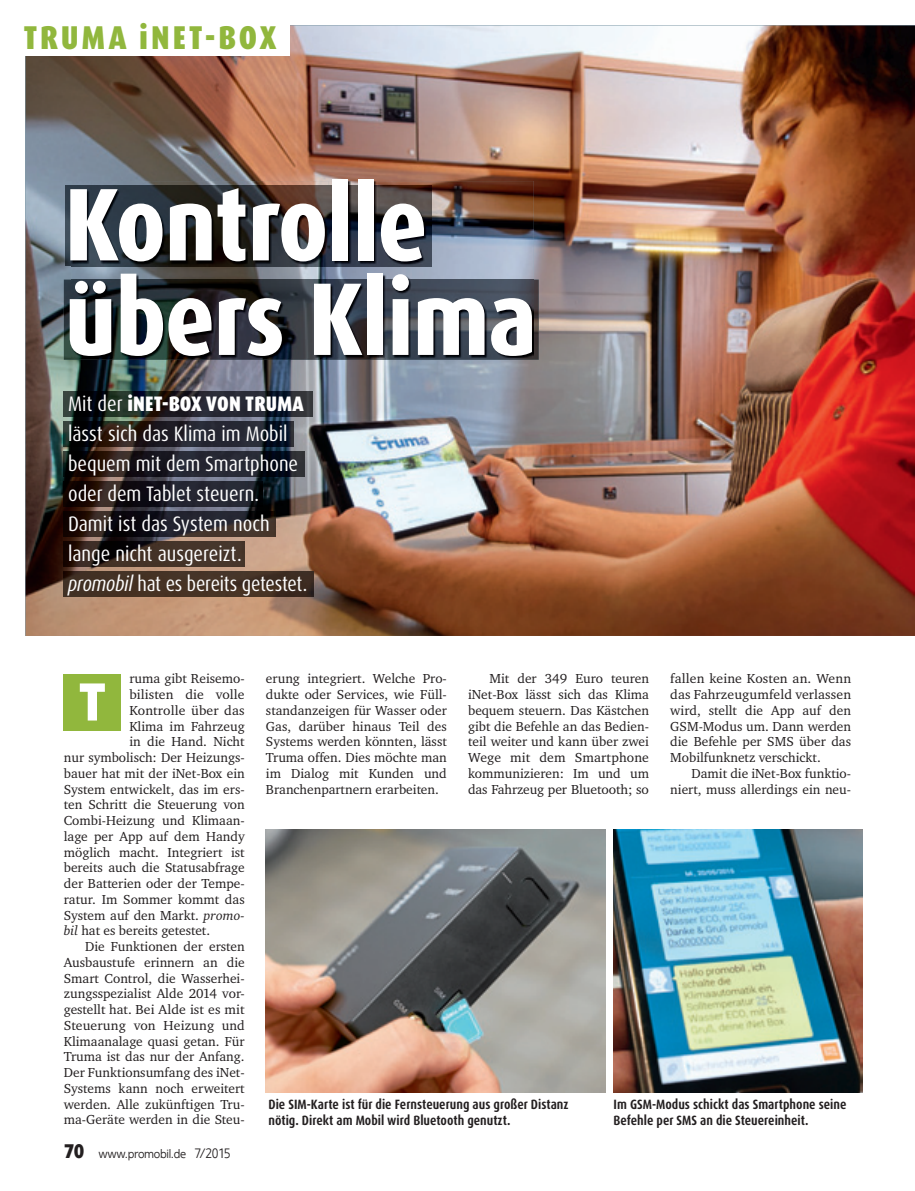
<style>
.page{position:relative;width:915px;height:1191px;background:#fff}
.page>*{position:absolute;margin:0;border:0;box-sizing:border-box;transform-origin:0 0}
.t1{font:800 condensed 103.5px/94.5px "Dax OT";letter-spacing:-.015em;color:#fff}
.t2{font:700 52.5px "Veto Com";color:#fff}
.t3{font:900 condensed 33px "Dax OT";letter-spacing:.09em;color:#91b73d}
.t4{font:condensed 21px/30px "Dax OT";color:#fff}
.t5{font:13.5px/15.8px "Charter EFOP";color:#231f20;text-align:justify}
.t6{font:700 condensed 13.5px/15.8px "Dax OT";color:#231f20}
.t7{font:300 12.75px "Veto Com";letter-spacing:-.025em;color:#231f20}
.s1{font-weight:900}
.s2{font-style:italic}
.s3{font-weight:700;font-size:19.5px}
.s4{font-size:13.5px}
</style>
<div class="page">
<img style="left:26px;top:26px;width:888px;height:610px">
<div style="left:64px;top:673px;width:57px;height:57px;background:#91b73d"></div>
<div style="left:0;top:0;width:289px;height:55px;background:#fff"></div>
<img style="left:266px;top:829px;width:339px;height:264px">
<img style="left:613px;top:829px;width:249px;height:264px">
<img style="left:64px;top:279px;width:474px;height:81px">
<img style="left:71px;top:181px;width:462px;height:177px">
<img style="left:64px;top:391px;width:248px;height:25px">
<img style="left:64px;top:481px;width:198px;height:25px">
<img style="left:64px;top:451px;width:240px;height:25px">
<img style="left:64px;top:542px;width:180px;height:24px">
<img style="left:64px;top:421px;width:229px;height:25px">
<img style="left:64px;top:511px;width:212px;height:25px">
<img style="left:64px;top:572px;width:249px;height:24px">
<h3 class="t3" style="left:24px;top:16px;width:254px">TRUMA iNET-BOX</h3>
<h1 class="t1" style="left:64px;top:178px;width:474px">Kontrolle übers Klima</h1>
<h3 class="t4" style="left:68px;top:389px;width:241px">Mit der <span class="s1">iNET-BOX VON TRUMA </span>lässt sich das Klima im Mobil bequem mit dem Smartphone oder dem Tablet steuern.<br>Damit ist das System noch lange nicht ausgereizt. <span class="s2">promobil</span> hat es bereits getestet.</h3>
<p class="t5" style="left:129px;top:670px;width:117px">ruma gibt Reisemo-</p>
<p class="t5" style="left:129px;top:686px;width:117px">bilisten die volle</p>
<p class="t5" style="left:129px;top:702px;width:117px">Kontrolle über das</p>
<p class="t5" style="left:129px;top:718px;width:117px">Klima im Fahrzeug</p>
<p class="t5" style="left:129px;top:733px;width:117px">in die Hand. Nicht</p>
<p class="t5" style="left:64px;top:749px;width:182px">nur symbolisch: Der Heizungs-</p>
<p class="t5" style="left:64px;top:765px;width:182px">bauer hat mit der iNet-Box ein</p>
<p class="t5" style="left:64px;top:781px;width:182px">System entwickelt, das im ers-</p>
<p class="t5" style="left:64px;top:796px;width:182px">ten Schritt die Steuerung von</p>
<p class="t5" style="left:64px;top:812px;width:182px">Combi-Heizung und Klimaan-</p>
<p class="t5" style="left:64px;top:828px;width:182px">lage per App auf dem Handy</p>
<p class="t5" style="left:64px;top:844px;width:182px">möglich macht. Integriert ist</p>
<p class="t5" style="left:64px;top:859px;width:182px">bereits auch die Statusabfrage</p>
<p class="t5" style="left:64px;top:875px;width:182px">der Batterien oder der Tempe-</p>
<p class="t5" style="left:64px;top:891px;width:182px">ratur. Im Sommer kommt das</p>
<p class="t5" style="left:64px;top:907px;width:182px">System auf den Markt. <span class="s2">promo-</span></p>
<p class="t5" style="left:64px;top:922px;width:148px"><span class="s2">bil</span> hat es bereits getestet.</p>
<p class="t5" style="left:85px;top:938px;width:161px">Die Funktionen der ersten</p>
<p class="t5" style="left:64px;top:954px;width:182px">Ausbaustufe erinnern an die</p>
<p class="t5" style="left:64px;top:970px;width:182px">Smart Control, die Wasserhei-</p>
<p class="t5" style="left:64px;top:985px;width:182px">zungsspezialist Alde 2014 vor-</p>
<p class="t5" style="left:64px;top:1001px;width:182px">gestellt hat. Bei Alde ist es mit</p>
<p class="t5" style="left:64px;top:1017px;width:182px">Steuerung von Heizung und</p>
<p class="t5" style="left:64px;top:1033px;width:182px">Klimaanalage quasi getan. Für</p>
<p class="t5" style="left:64px;top:1048px;width:182px">Truma ist das nur der Anfang.</p>
<p class="t5" style="left:64px;top:1064px;width:182px">Der Funktionsumfang des iNet-</p>
<p class="t5" style="left:64px;top:1080px;width:182px">Systems kann noch erweitert</p>
<p class="t5" style="left:64px;top:1096px;width:182px">werden. Alle zukünftigen Tru-</p>
<p class="t5" style="left:64px;top:1111px;width:182px">ma-Geräte werden in die Steu-</p>
<h2 class="t2" style="left:79px;top:669px;width:28px">T</h2>
<p class="t7" style="left:64px;top:1146px;width:168px"><span class="s3">70</span> www.promobil.de <span class="s4">7/2015</span></p>
<p class="t5" style="left:266px;top:670px;width:182px">erung integriert. Welche Pro&shy;dukte oder Services, wie Füll&shy;standanzeigen für Wasser oder Gas, darüber hinaus Teil des Systems werden könnten, lässt Truma offen. Dies möchte man im Dialog mit Kunden und Branchenpartnern erarbeiten.</p>
<p class="t5" style="left:468px;top:670px;width:182px;text-indent:21px">Mit der 349 Euro teuren iNet-Box lässt sich das Klima bequem steuern. Das Kästchen gibt die Befehle an das Bedien&shy;teil weiter und kann über zwei Wege mit dem Smartphone kommunizieren: Im und um das Fahrzeug per Bluetooth; so</p>
<p class="t5" style="left:670px;top:670px;width:182px">fallen keine Kosten an. Wenn das Fahrzeugumfeld verlassen wird, stellt die App auf den GSM-Modus um. Dann werden die Befehle per SMS über das Mobilfunknetz verschickt.</p>
<p class="t5" style="left:670px;top:765px;width:182px;text-align:right">Damit die iNet-Box funktio&shy;niert, muss allerdings ein neu-</p>
<p class="t6" style="left:268px;top:1096px;width:301px">Die SIM-Karte ist für die Fernsteuerung aus großer Distanz nötig. Direkt am Mobil wird Bluetooth genutzt.</p>
<p class="t6" style="left:613px;top:1096px;width:234px">Im GSM-Modus schickt das Smartphone seine<br>Befehle per SMS an die Steuereinheit.</p>
</div>
